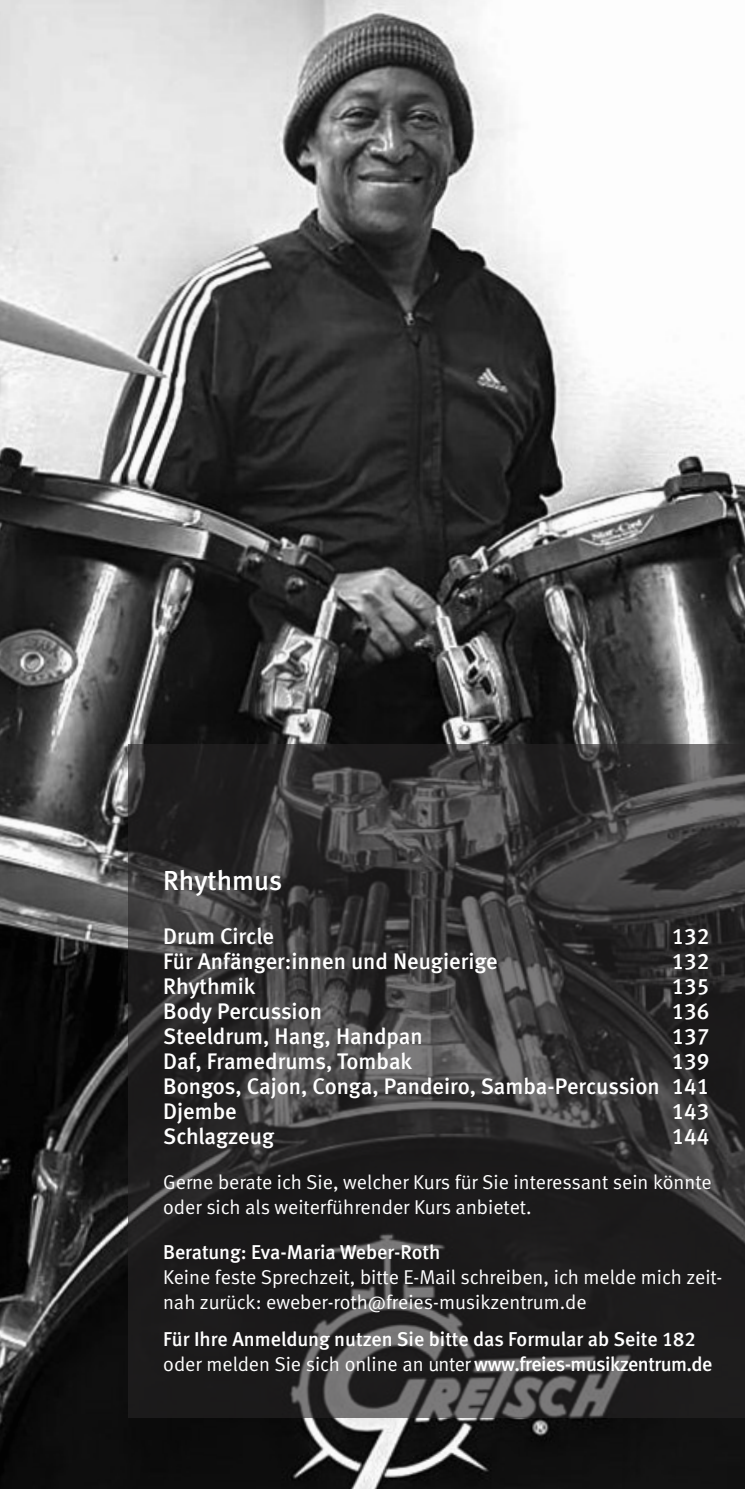
<style>
.page{position:relative;width:745px;height:1489px;background:#fff}
.page>*{position:absolute;margin:0;border:0;box-sizing:border-box;transform-origin:0 0}
.t1{font:27.5px "Meta Medium LF";color:#fff}
.t2{font:22.5px/25px "Meta Medium LF";color:#fff;text-align:justify}
.t3{font:20px/25px "Meta Normal LF";color:#fff}
.t4{font:20px "Meta Medium LF";color:#fff}
.s1{font-family:"Meta Medium LF"}
</style>
<div class="page">
<img style="left:0;top:0;width:744px;height:1488px">
<div style="left:128px;top:744px;width:616px;height:673px;background:#272526;opacity:.6"></div>
<h1 class="t1" style="left:163px;top:870px;width:120px">Rhythmus</h1>
<p class="t2" style="left:163px;top:926px;width:112px">Drum Circle</p>
<p class="t2" style="left:671px;top:926px;width:39px">132</p>
<p class="t2" style="left:163px;top:951px;width:336px">Für Anfänger:innen und Neugierige</p>
<p class="t2" style="left:671px;top:951px;width:39px">132</p>
<p class="t2" style="left:163px;top:976px;width:94px">Rhythmik</p>
<p class="t2" style="left:671px;top:976px;width:39px">135</p>
<p class="t2" style="left:163px;top:1001px;width:160px">Body Percussion</p>
<p class="t2" style="left:671px;top:1001px;width:39px">136</p>
<p class="t2" style="left:163px;top:1026px;width:261px">Steeldrum, Hang, Handpan</p>
<p class="t2" style="left:671px;top:1026px;width:39px">137</p>
<p class="t2" style="left:163px;top:1051px;width:250px">Daf, Framedrums, Tombak</p>
<p class="t2" style="left:163px;top:1051px;width:547px;text-indent:508px">139<br>Bongos, Cajon, Conga, Pandeiro, Samba-Percussion 141<br>Djembe</p>
<p class="t2" style="left:671px;top:1101px;width:39px">143</p>
<p class="t2" style="left:163px;top:1126px;width:112px">Schlagzeug</p>
<p class="t2" style="left:671px;top:1126px;width:39px">144</p>
<p class="t3" style="left:163px;top:1171px;width:549px">Gerne berate ich Sie, welcher Kurs für Sie interessant sein könnte oder sich als weiterführender Kurs anbietet.</p>
<p class="t4" style="left:163px;top:1244px;width:278px">Beratung: Eva-Maria Weber-Roth</p>
<p class="t3" style="left:163px;top:1265px;width:560px">Keine feste Sprechzeit, bitte E-Mail schreiben, ich melde mich zeit&shy;nah zurück: eweber-roth@freies-musikzentrum.de</p>
<p class="t4" style="left:163px;top:1331px;width:533px">Für Ihre Anmeldung nutzen Sie bitte das Formular ab Seite 182</p>
<p class="t3" style="left:163px;top:1353px;width:550px">oder melden Sie sich online an unter <span class="s1">www.freies-musikzentrum.de</span></p>
</div>
